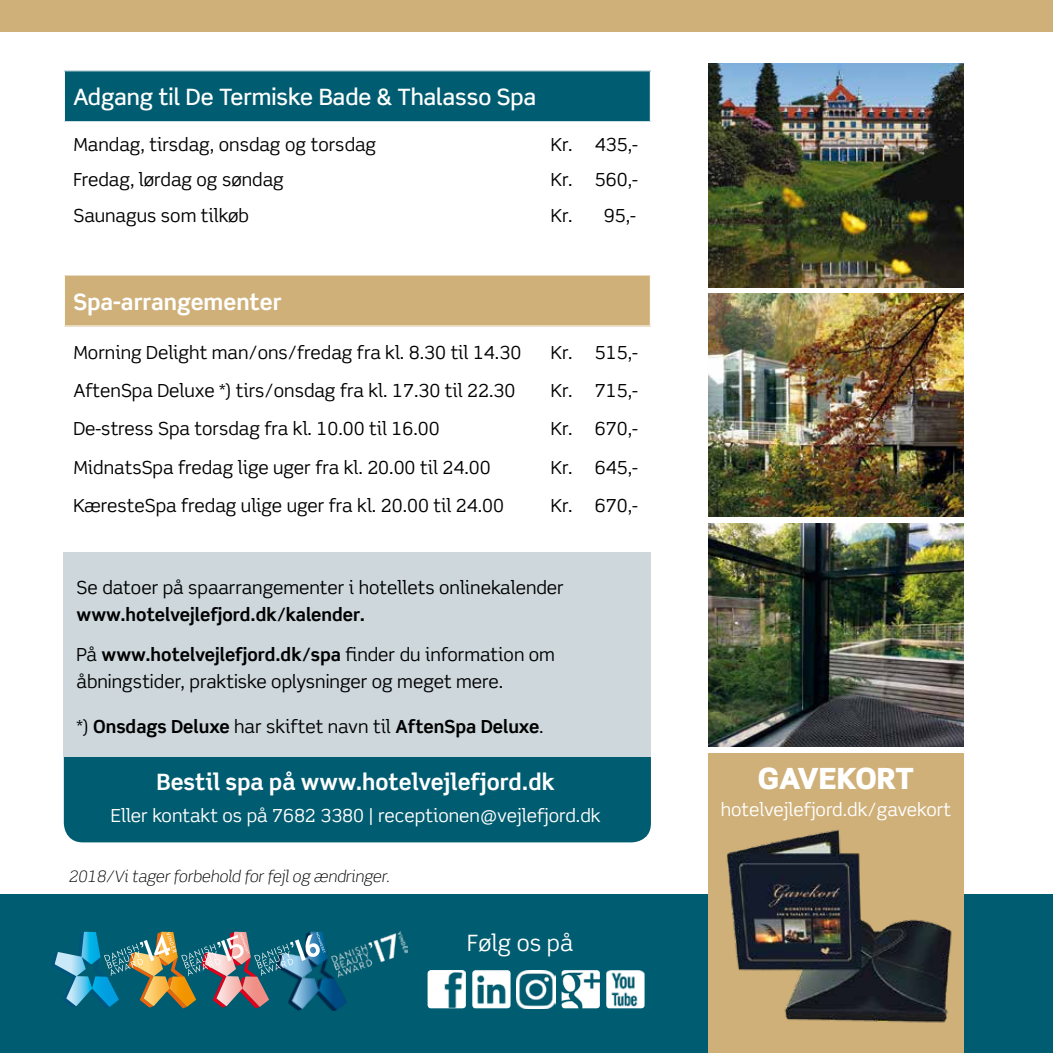
<style>
.page{position:relative;width:1053px;height:1053px;background:#fff}
.page>*{position:absolute;margin:0;border:0;box-sizing:border-box;transform-origin:0 0}
.t1{font:900 29.25px "Scene";color:#fff}
.t2{font:500 22.5px "Scene";color:#fff}
.t3{font:700 22.5px "Scene Alt";color:#fff}
.t4{font:700 22.5px "Scene";color:#fff}
.t5{font:22.5px "Scene Alt";color:#fff}
.t6{font:18px "Scene Alt";color:#000}
.t7{font:18px/27px "Scene";color:#000}
.t8{font:700 18px "Scene";color:#000}
.t9{font:18px "Scene Alt";color:#fff}
.t10{font:italic 300 15.75px "Scene Alt";color:#000}
.s1{font-family:"Scene Alt"}
.s2{font-weight:700}
.s3{font-family:"Scene Alt";font-weight:400}
</style>
<div class="page">
<div style="left:0;top:894px;width:1052px;height:158px;background:#005c70"></div>
<div style="left:708px;top:753px;width:255px;height:299px;background:#cfb079"></div>
<div style="left:64px;top:735px;width:587px;height:107px;background:#005c70;border-radius:19px"></div>
<div style="left:64px;top:552px;width:587px;height:204px;background:#cdd7dc"></div>
<div style="left:64px;top:71px;width:586px;height:51px;background:#005c70"></div>
<div style="left:64px;top:275px;width:586px;height:51px;background:#cfb079"></div>
<hr style="left:64px;top:71px;width:1px;height:50px;background:#fff">
<hr style="left:649px;top:71px;width:2px;height:50px;background:#fff">
<hr style="left:64px;top:121px;width:474px;height:1px;background:#fff">
<hr style="left:538px;top:121px;width:113px;height:1px;background:#fff">
<hr style="left:64px;top:275px;width:1px;height:50px;background:#fff">
<hr style="left:649px;top:275px;width:2px;height:50px;background:#fff">
<hr style="left:64px;top:325px;width:474px;height:1px;background:#fff">
<hr style="left:538px;top:325px;width:113px;height:1px;background:#fff">
<div style="left:0;top:0;width:1052px;height:32px;background:#cfb079"></div>
<img style="left:708px;top:64px;width:255px;height:223px">
<img style="left:708px;top:293px;width:255px;height:224px">
<img style="left:708px;top:523px;width:255px;height:223px">
<img style="left:727px;top:829px;width:225px;height:194px">
<img style="left:517px;top:970px;width:38px;height:38px">
<img style="left:561px;top:970px;width:39px;height:38px">
<img style="left:606px;top:970px;width:38px;height:38px">
<img style="left:472px;top:970px;width:38px;height:38px">
<img style="left:427px;top:970px;width:39px;height:38px">
<img style="left:294px;top:931px;width:113px;height:79px">
<img style="left:51px;top:931px;width:274px;height:77px">
<p class="t2" style="left:73px;top:83px;width:464px">Adgang til De Termiske Bade &amp; Thalasso Spa</p>
<p class="t6" style="left:73px;top:134px;width:304px">Mandag, tirsdag, onsdag og torsdag</p>
<p class="t6" style="left:550px;top:134px;width:89px">Kr. 435,-</p>
<p class="t6" style="left:73px;top:169px;width:212px">Fredag, lørdag og søndag</p>
<p class="t6" style="left:550px;top:169px;width:89px">Kr. 560,-</p>
<p class="t6" style="left:73px;top:204px;width:177px">Saunagus som tilkøb</p>
<p class="t6" style="left:550px;top:204px;width:87px">Kr. 95,-</p>
<p class="t4" style="left:73px;top:287px;width:210px">Spa-arrangementer</p>
<p class="t6" style="left:73px;top:341px;width:449px">Morning Delight man/ons/fredag fra kl. 8.30 til 14.30</p>
<p class="t6" style="left:550px;top:341px;width:89px">Kr. 515,-</p>
<p class="t6" style="left:73px;top:379px;width:443px">AftenSpa Deluxe *) tirs/onsdag fra kl. 17.30 til 22.30</p>
<p class="t6" style="left:550px;top:379px;width:89px">Kr. 715,-</p>
<p class="t6" style="left:73px;top:417px;width:368px">De-stress Spa torsdag fra kl. 10.00 til 16.00</p>
<p class="t6" style="left:550px;top:417px;width:89px">Kr. 670,-</p>
<p class="t6" style="left:73px;top:456px;width:419px">MidnatsSpa fredag lige uger fra kl. 20.00 til 24.00</p>
<p class="t6" style="left:550px;top:456px;width:89px">Kr. 645,-</p>
<p class="t6" style="left:73px;top:494px;width:432px">KæresteSpa fredag ulige uger fra kl. 20.00 til 24.00</p>
<p class="t6" style="left:550px;top:494px;width:89px">Kr. 670,-</p>
<p class="t6" style="left:77px;top:575px;width:489px">Se datoer på spaarrangementer i hotellets onlinekalender</p>
<p class="t8" style="left:77px;top:603px;width:290px">www.hotelvejlefjord.dk/kalender.</p>
<p class="t7" style="left:77px;top:641px;width:480px"><span class="s1">På</span> <span class="s2">www.hotelvejlefjord.dk/spa</span> <span class="s1">finder du information om å</span>bningstider, praktiske oplysninger og meget mere.</p>
<p class="t8" style="left:77px;top:715px;width:468px"><span class="s3">*)</span> Onsdags Deluxe <span class="s3">har skiftet navn til</span> AftenSpa Deluxe<span class="s3">.</span></p>
<p class="t3" style="left:156px;top:768px;width:400px">Bestil spa på www.hotelvejlefjord.dk</p>
<p class="t9" style="left:111px;top:804px;width:491px">Eller kontakt os på 7682 3380 | receptionen@vejlefjord.dk</p>
<p class="t10" style="left:69px;top:866px;width:322px">2018/Vi tager forbehold for fejl og ændringer.</p>
<p class="t5" style="left:467px;top:929px;width:108px">Følg os på</p>
<h1 class="t1" style="left:757px;top:759px;width:158px">GAVEKORT</h1>
<p class="t9" style="left:720px;top:798px;width:232px">hotelvejlefjord.dk/gavekort</p>
</div>
